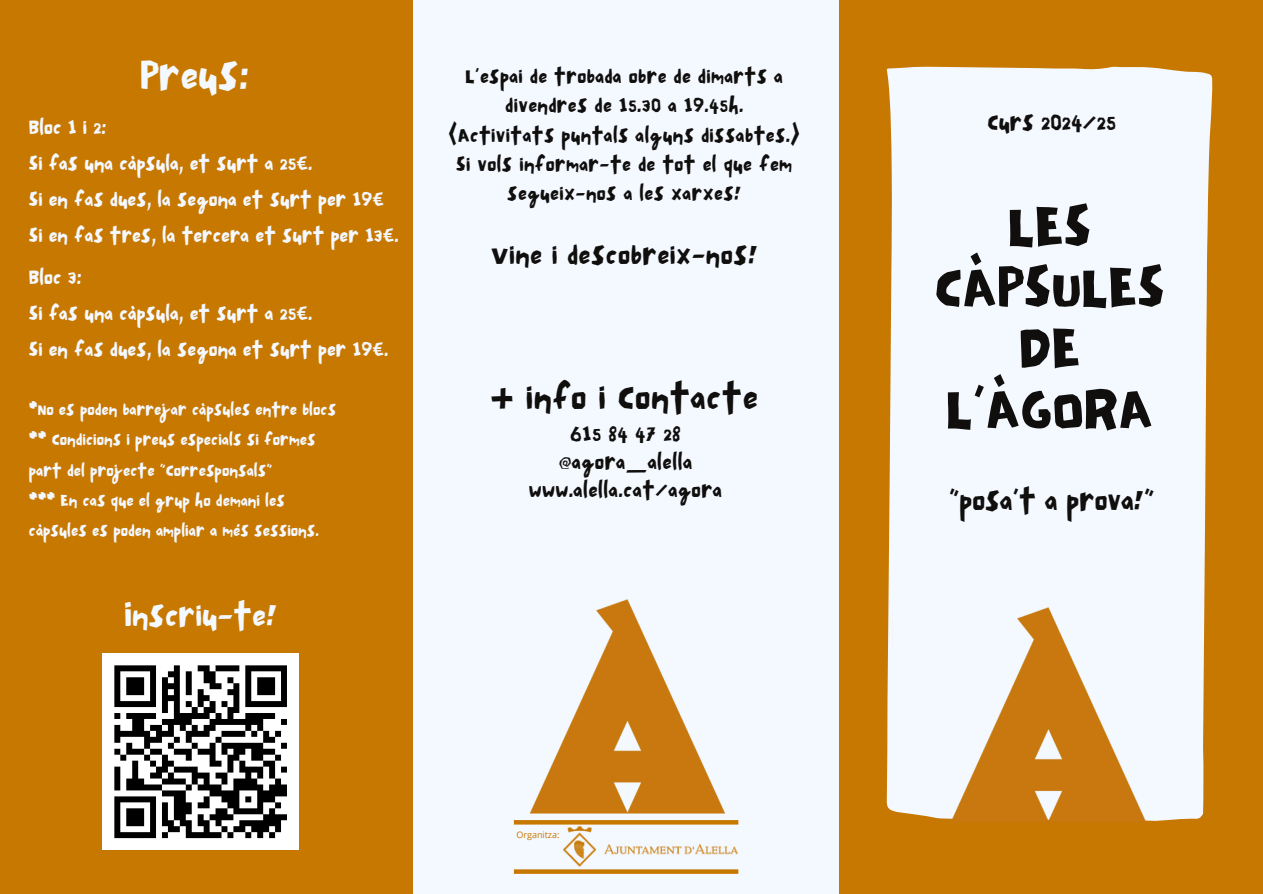
<style>
.page{position:relative;width:1263px;height:894px;background:#fff}
.page>*{position:absolute;margin:0;border:0;box-sizing:border-box;transform-origin:0 0}
.t1{font:60.45px/60.8px "NF PAGKAKI Regular";color:#100f0d;text-align:center}
.t2{font:54.45px "NF PAGKAKI Regular";color:#100f0d}
.t3{font:42.3px "NF PAGKAKI Regular";color:#f4f8ff}
.t4{font:36.15px "NF PAGKAKI Regular";letter-spacing:.015em;color:#100f0d}
.t5{font:33px "NF PAGKAKI Regular";color:#f4f8ff}
.t6{font:30px "NF PAGKAKI Regular";color:#100f0d}
.t7{font:28.5px "NF PAGKAKI Regular";letter-spacing:.015em;color:#100f0d}
.t8{font:24px "NF PAGKAKI Regular";color:#100f0d}
.t9{font:22.05px/28.2px "NF PAGKAKI Regular";letter-spacing:.015em;color:#100f0d;text-align:center}
.t10{font:700 22.05px "Nunito";color:#100f0d}
.t11{font:21px/29.2px "NF PAGKAKI Regular";letter-spacing:.015em;color:#100f0d;text-align:center}
.t12{font:20.7px "NF PAGKAKI Regular";color:#f4f8ff}
.t13{font:17.25px/30.3px "NF PAGKAKI Regular";color:#f4f8ff}
.t14{font:9px "Open Sans";color:#c77800}
</style>
<div class="page">
<div style="left:0;top:0;width:1263px;height:893px;background:#c77800"></div>
<div style="left:413px;top:0;width:425px;height:893px;background:#f4f8ff"></div>
<div style="left:886px;top:67px;width:326px;height:753px;background:#f4f8ff"></div>
<svg style="left:514px;top:869px;width:224px;height:4px"></svg>
<img style="left:530px;top:599px;width:195px;height:214px">
<img style="left:949px;top:601px;width:206px;height:221px">
<img style="left:563px;top:825px;width:175px;height:42px">
<svg style="left:514px;top:820px;width:224px;height:4px"></svg>
<div style="left:102px;top:653px;width:197px;height:196px;background:#fff"></div>
<svg style="left:114px;top:665px;width:173px;height:174px"></svg>
<p class="t3" style="left:140px;top:50px;width:110px">Preus:</p>
<p class="t11" style="left:466px;top:61px;width:319px">L’espai de trobada obre de dimarts a divendres de 15.30 a 19.45h.</p>
<p class="t11" style="left:449px;top:120px;width:353px">(Activitats puntals alguns dissabtes.)</p>
<h3 class="t11" style="left:456px;top:149px;width:337px">Si vols informar-te de tot el que fem segueix-nos a les xarxes!</h3>
<p class="t7" style="left:491px;top:238px;width:268px">Vine i descobreix-nos!</p>
<h3 class="t12" style="left:29px;top:115px;width:79px">Bloc 1 i 2:</h3>
<p class="t8" style="left:988px;top:108px;width:130px">Curs 2024/25</p>
<h6 class="t12" style="left:29px;top:151px;width:285px">Si fas una càpsula, et surt a 25€.</h6>
<p class="t12" style="left:29px;top:187px;width:357px">Si en fas dues, la segona et surt per 19€</p>
<p class="t12" style="left:29px;top:222px;width:371px">Si en fas tres, la tercera et surt per 13€.</p>
<p class="t1" style="left:934px;top:195px;width:232px">LES<br>CÀPSULES<br>DE<br>L’ÀGORA</p>
<h1 class="t12" style="left:29px;top:265px;width:54px">Bloc 3:</h1>
<h4 class="t12" style="left:29px;top:301px;width:285px">Si fas una càpsula, et surt a 25€.</h4>
<h3 class="t12" style="left:29px;top:337px;width:361px">Si en fas dues, la segona et surt per 19€.</h3>
<p class="t10" style="left:1005px;top:273px;width:119px">Creatividad</p>
<h2 class="t2" style="left:954px;top:360px;width:218px">PROYECTO</h2>
<p class="t4" style="left:490px;top:375px;width:269px">+ info i Contacte</p>
<h6 class="t13" style="left:29px;top:393px;width:309px">*No es poden barrejar càpsules entre blocs</h6>
<h1 class="t13" style="left:29px;top:424px;width:288px">** Condicions i preus especials si formes part del projecte “Corresponsals”</h1>
<h5 class="t13" style="left:29px;top:485px;width:292px">*** En cas que el grup ho demani les càpsules es poden ampliar a més sessions.</h5>
<p class="t9" style="left:529px;top:419px;width:195px">615 84 47 28 @agora_alella www.alella.cat/agora</p>
<p class="t6" style="left:949px;top:482px;width:207px">“posa’t a prova!”</p>
<p class="t5" style="left:124px;top:595px;width:155px">Inscriu-te!</p>
<p class="t14" style="left:516px;top:828px;width:45px">Organitza:</p>
</div>
